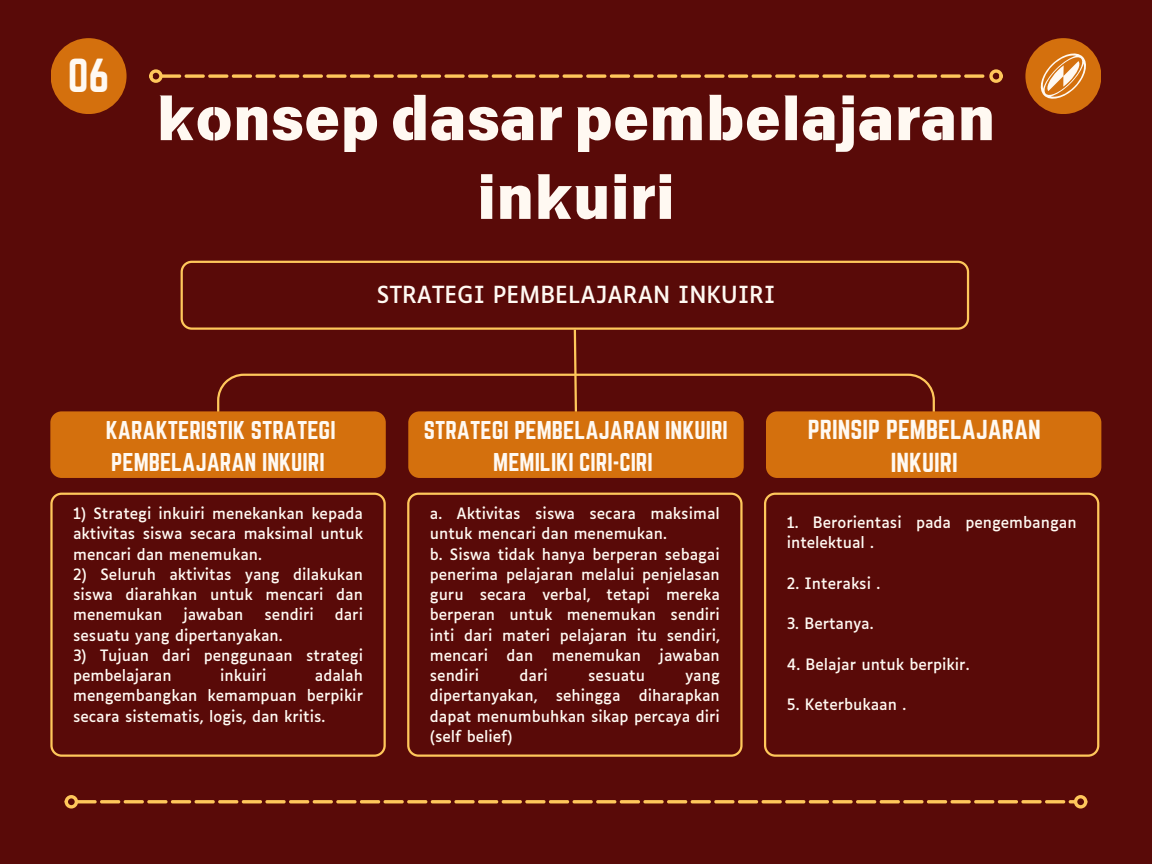
<style>
.page{position:relative;width:1152px;height:864px;background:#590a08}
.page>*{position:absolute;margin:0;border:0;box-sizing:border-box;transform-origin:0 0}
.t1{font:57px/78.8px "Canva Title Bole Latin";color:#fff9f2;text-align:center}
.t2{font:41.7px "Norwester";color:#fff9f2}
.t3{font:24px/32.7px "Norwester";color:#fff9f2;text-align:center}
.t4{font:22.5px/31.5px "Norwester";color:#fff9f2}
.t5{font:22.5px "Luciole";color:#fff9f2}
.t6{font:15px/20.2px "Luciole";color:#fff9f2;text-align:justify}
</style>
<div class="page">
<div style="left:51px;top:38px;width:76px;height:76px;background:#d4700d;border-radius:50%"></div>
<div style="left:1025px;top:38px;width:76px;height:76px;background:#d4700d;border-radius:50%"></div>
<svg style="left:1040px;top:53px;width:46px;height:46px"></svg>
<svg style="left:163px;top:74px;width:821px;height:4px;background:#cd8e42"></svg>
<div style="left:149px;top:69px;width:14px;height:14px;border:3px solid #ffc75b;border-radius:50%"></div>
<div style="left:989px;top:69px;width:14px;height:14px;border:3px solid #ffc75b;border-radius:50%"></div>
<svg style="left:78px;top:800px;width:996px;height:3px;background:#dfa24b"></svg>
<div style="left:65px;top:795px;width:13px;height:14px;border:3px solid #ffc75b;border-radius:50%"></div>
<div style="left:1074px;top:795px;width:13px;height:14px;border:3px solid #ffc75b;border-radius:50%"></div>
<svg style="left:181px;top:261px;width:788px;height:68px"></svg>
<div style="left:408px;top:411px;width:336px;height:67px;background:#d4700d;border-radius:11px"></div>
<svg style="left:216px;top:327px;width:720px;height:101px"></svg>
<div style="left:766px;top:411px;width:335px;height:67px;background:#d4700d;border-radius:11px"></div>
<div style="left:50px;top:411px;width:336px;height:67px;background:#d4700d;border-radius:11px"></div>
<svg style="left:50px;top:493px;width:336px;height:264px"></svg>
<svg style="left:407px;top:493px;width:335px;height:264px"></svg>
<svg style="left:764px;top:493px;width:335px;height:264px"></svg>
<p class="t2" style="left:68px;top:51px;width:43px">06</p>
<h1 class="t1" style="left:157px;top:79px;width:840px">konsep dasar pembelajaran inkuiri</h1>
<p class="t5" style="left:377px;top:285px;width:400px">STRATEGI PEMBELAJARAN INKUIRI</p>
<h2 class="t4" style="left:106px;top:415px;width:231px">KARAKTERISTIK STRATEGI<br>PEMBELAJARAN INKUIRI</h2>
<h2 class="t4" style="left:424px;top:415px;width:305px;text-align:center">STRATEGI PEMBELAJARAN INKUIRI<br>MEMILIKI CIRI-CIRI</h2>
<h2 class="t3" style="left:808px;top:413px;width:235px">PRINSIP PEMBELAJARAN<br>INKUIRI</h2>
<h2 class="t6" style="left:73px;top:505px;width:292px">1) Strategi inkuiri menekankan kepada aktivitas siswa secara maksimal untuk mencari dan menemukan.</h2>
<p class="t6" style="left:73px;top:566px;width:292px">2) Seluruh aktivitas yang dilakukan siswa diarahkan untuk mencari dan menemukan</p>
<p class="t6" style="left:430px;top:505px;width:291px">a. Aktivitas siswa secara maksimal untuk mencari dan menemukan.</p>
<p class="t6" style="left:430px;top:545px;width:292px">b. Siswa tidak hanya berperan sebagai penerima pelajaran melalui penjelasan guru secara verbal, tetapi mereka berperan untuk menemukan sendiri inti dari materi pelajaran itu sendiri, mencari dan menemukan jawaban sendiri</p>
<p class="t6" style="left:787px;top:514px;width:291px">1. Berorientasi pada pengembangan intelektual .</p>
<p class="t6" style="left:787px;top:574px;width:95px">2. Interaksi .</p>
<p class="t6" style="left:787px;top:615px;width:88px">3. Bertanya.</p>
<p class="t6" style="left:787px;top:655px;width:184px">4. Belajar untuk berpikir.</p>
<p class="t6" style="left:787px;top:696px;width:121px">5. Keterbukaan .</p>
<p class="t6" style="left:183px;top:606px;width:62px">jawaban</p>
<p class="t6" style="left:265px;top:606px;width:51px">sendiri</p>
<p class="t6" style="left:335px;top:606px;width:30px">dari</p>
<p class="t6" style="left:73px;top:626px;width:211px">sesuatu yang dipertanyakan.</p>
<p class="t6" style="left:73px;top:647px;width:291px">3) Tujuan dari penggunaan strategi pembelajaran</p>
<p class="t6" style="left:220px;top:667px;width:48px">inkuiri</p>
<p class="t6" style="left:520px;top:667px;width:30px">dari</p>
<p class="t6" style="left:588px;top:667px;width:58px">sesuatu</p>
<p class="t6" style="left:73px;top:667px;width:292px;text-indent:242px">adalah mengembangkan kemampuan berpikir secara sistematis, logis, dan kritis.</p>
<p class="t6" style="left:430px;top:667px;width:292px;text-indent:256px">yang dipertanyakan, sehingga diharapkan dapat menumbuhkan sikap percaya diri (self belief)</p>
</div>
